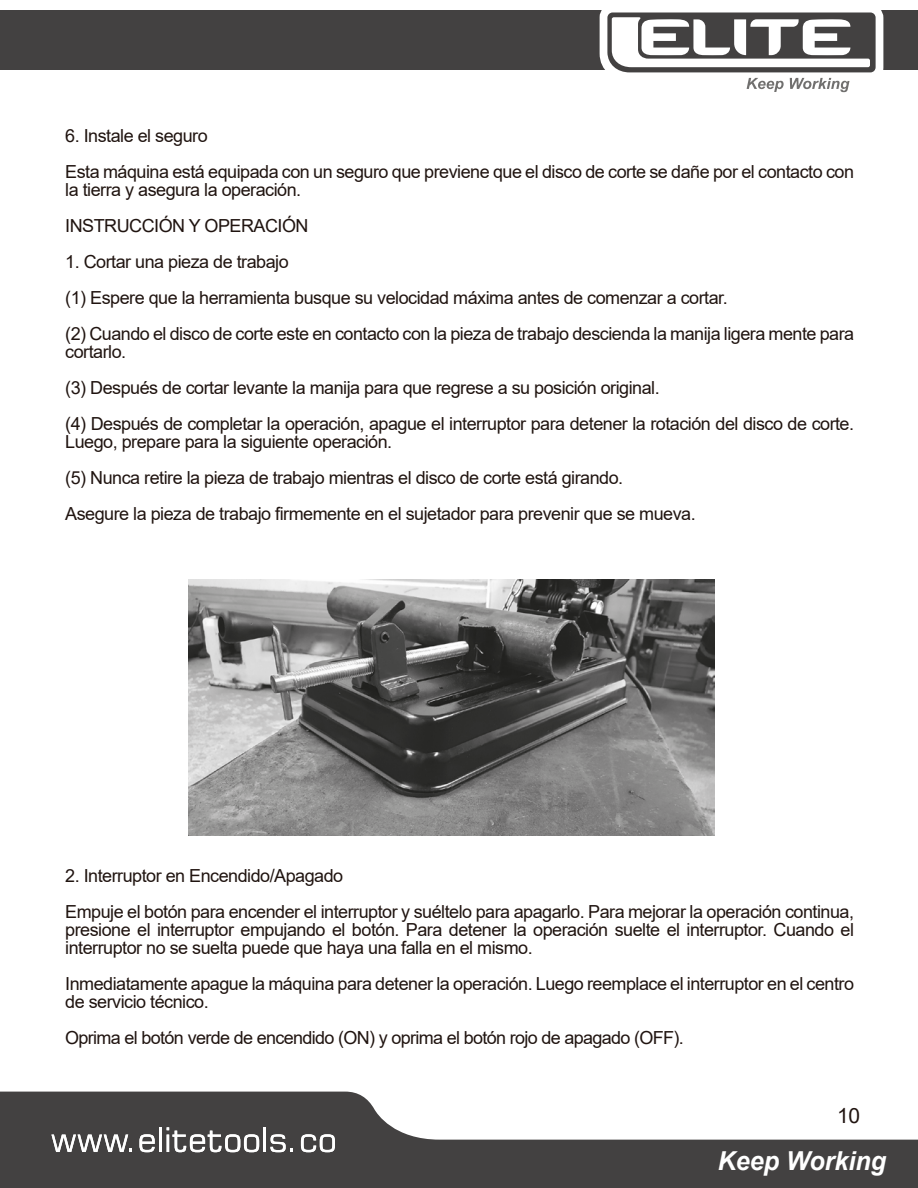
<style>
.page{position:relative;width:918px;height:1188px;background:#fff}
.page>*{position:absolute;margin:0;border:0;box-sizing:border-box;transform-origin:0 0}
.t1{font:italic 700 26.1px "Arial";color:#fff;scale:.96 1}
.t2{font:21px "Arial";color:#201410}
.t3{font:18px/36px "Arial";letter-spacing:-.03em;color:#201410}
</style>
<div class="page">
<svg style="left:0;top:1092px;width:918px;height:96px;fill:#434141"></svg>
<svg style="left:51px;top:1135px;width:80px;height:17px"></svg>
<svg style="left:139px;top:1134px;width:16px;height:18px"></svg>
<hr style="left:159px;top:1127px;width:3px;height:25px;background:#fff">
<svg style="left:167px;top:1127px;width:92px;height:25px"></svg>
<hr style="left:263px;top:1127px;width:3px;height:25px;background:#fff">
<svg style="left:270px;top:1134px;width:23px;height:18px"></svg>
<svg style="left:301px;top:1134px;width:34px;height:18px"></svg>
<div style="left:0;top:11px;width:918px;height:59px;background:#434141"></div>
<svg style="left:595px;top:10px;width:293px;height:82px"></svg>
<img style="left:188px;top:579px;width:527px;height:256px">
<p class="t3" style="left:65px;top:117px;width:790px">6. Instale el seguro<br>Esta máquina está equipada con un seguro que previene que el disco de corte se dañe por el contacto con</p>
<p class="t3" style="left:65px;top:171px;width:245px">la tierra y asegura la operación.<br>INSTRUCCIÓN Y OPERACIÓN</p>
<p class="t3" style="left:65px;top:243px;width:790px">1. Cortar una pieza de trabajo<br>(1) Espere que la herramienta busque su velocidad máxima antes de comenzar a cortar.<br>(2) Cuando el disco de corte este en contacto con la pieza de trabajo descienda la manija ligera mente para</p>
<p class="t3" style="left:65px;top:333px;width:790px">cortarlo.<br>(3) Después de cortar levante la manija para que regrese a su posición original.<br>(4) Después de completar la operación, apague el interruptor para detener la rotación del disco de corte.</p>
<p class="t3" style="left:65px;top:423px;width:632px">Luego, prepare para la siguiente operación.<br>(5) Nunca retire la pieza de trabajo mientras el disco de corte está girando.<br>Asegure la pieza de trabajo firmemente en el sujetador para prevenir que se mueva.</p>
<p class="t3" style="left:65px;top:857px;width:790px">2. Interruptor en Encendido/Apagado<br>Empuje el botón para encender el interruptor y suéltelo para apagarlo. Para mejorar la operación continua,</p>
<p class="t3" style="left:65px;top:920px;width:790px;line-height:18px">presione el interruptor empujando el botón. Para detener la operación suelte el interruptor. Cuando el interruptor no se suelta puede que haya una falla en el mismo.</p>
<p class="t3" style="left:65px;top:974px;width:790px;line-height:18px">Inmediatamente apague la máquina para detener la operación. Luego reemplace el interruptor en el centro de servicio técnico.</p>
<p class="t3" style="left:65px;top:1019px;width:620px">Oprima el botón verde de encendido (ON) y oprima el botón rojo de apagado (OFF).</p>
<p class="t2" style="left:837px;top:1101px;width:24px">10</p>
<h1 class="t1" style="left:718px;top:1143px;width:177px">Keep Working</h1>
</div>
